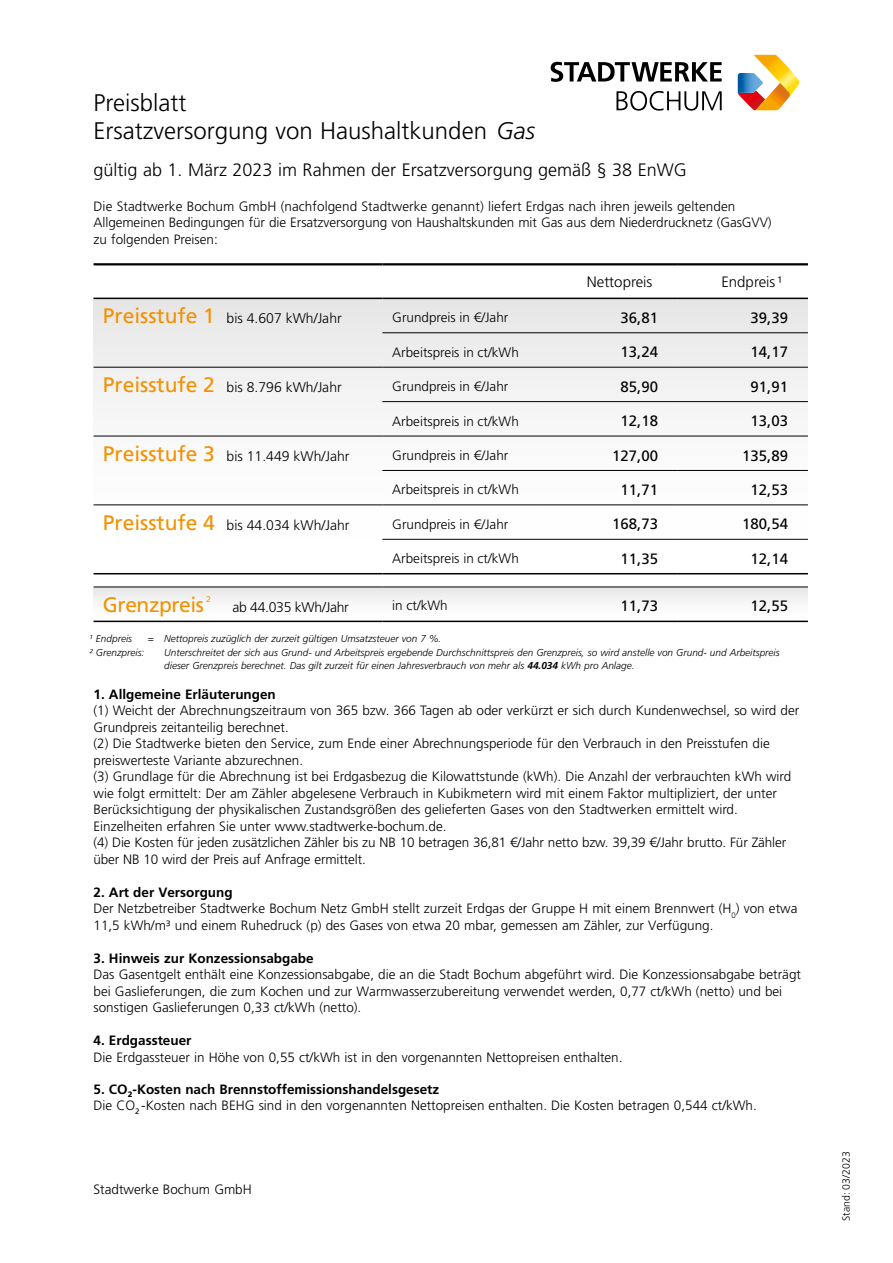
<style>
.page{position:relative;width:893px;height:1263px;background:#fff}
.page>*{position:absolute;margin:0;border:0;box-sizing:border-box;transform-origin:0 0}
.t1{font:300 24px/28.8px "Frutiger LT Std";color:#000}
.t2{font:21px "Frutiger LT Std";letter-spacing:-.02em;color:#f39100}
.t3{font:300 18px "Frutiger LT Std";color:#000}
.t4{font:15px "Frutiger LT Std";color:#000}
.t5{font:300 15px "Frutiger LT Std";color:#000}
.t6{font:300 13.95px "Frutiger LT Std";color:#000}
.t7{font:300 13.95px "Frutiger LT Std";letter-spacing:-.02em;color:#000}
.t8{font:300 13.5px/16.5px "Frutiger LT Std";color:#000}
.t9{font:700 13.5px "Frutiger LT Std";color:#000}
.t10{font:300 10.5px "Frutiger LT Std";color:#000}
.t11{font:italic 300 10.05px/13.5px "Frutiger LT Std";color:#000}
.s1{font-style:italic}
.s2{font-weight:400;font-size:21px;color:#f39100}
.s3{font-weight:700}
</style>
<div class="page">
<div style="left:94px;top:298px;width:714px;height:275px;background:linear-gradient(to bottom,#e9e7e7,#fff)"></div>
<svg style="left:94px;top:588px;width:714px;height:33px"></svg>
<svg style="left:738px;top:55px;width:62px;height:55px"></svg>
<svg style="left:616px;top:91px;width:106px;height:20px"></svg>
<svg style="left:551px;top:62px;width:171px;height:20px"></svg>
<hr style="left:382px;top:332px;width:157px;height:1px;background:#000">
<hr style="left:539px;top:332px;width:139px;height:1px;background:#000">
<hr style="left:678px;top:332px;width:130px;height:1px;background:#000">
<hr style="left:94px;top:367px;width:288px;height:1px;background:#000">
<hr style="left:382px;top:367px;width:157px;height:1px;background:#000">
<hr style="left:539px;top:367px;width:139px;height:1px;background:#000">
<hr style="left:678px;top:367px;width:130px;height:1px;background:#000">
<hr style="left:382px;top:401px;width:157px;height:1px;background:#000">
<hr style="left:539px;top:401px;width:139px;height:1px;background:#000">
<hr style="left:678px;top:401px;width:130px;height:1px;background:#000">
<hr style="left:94px;top:436px;width:288px;height:1px;background:#000">
<hr style="left:382px;top:436px;width:157px;height:1px;background:#000">
<hr style="left:539px;top:436px;width:139px;height:1px;background:#000">
<hr style="left:678px;top:436px;width:130px;height:1px;background:#000">
<hr style="left:382px;top:470px;width:157px;height:1px;background:#000">
<hr style="left:539px;top:470px;width:139px;height:1px;background:#000">
<hr style="left:678px;top:470px;width:130px;height:1px;background:#000">
<hr style="left:94px;top:504px;width:288px;height:1px;background:#000">
<hr style="left:382px;top:504px;width:157px;height:1px;background:#000">
<hr style="left:539px;top:504px;width:139px;height:1px;background:#000">
<hr style="left:678px;top:504px;width:130px;height:1px;background:#000">
<hr style="left:382px;top:539px;width:157px;height:1px;background:#000">
<hr style="left:539px;top:539px;width:139px;height:1px;background:#000">
<hr style="left:678px;top:539px;width:130px;height:1px;background:#000">
<hr style="left:94px;top:587px;width:288px;height:1px;background:#000">
<hr style="left:382px;top:587px;width:157px;height:1px;background:#000">
<hr style="left:539px;top:587px;width:139px;height:1px;background:#000">
<hr style="left:678px;top:587px;width:130px;height:1px;background:#000">
<hr style="left:94px;top:263px;width:288px;height:2px;background:#000">
<hr style="left:382px;top:263px;width:157px;height:2px;background:#000">
<hr style="left:539px;top:263px;width:139px;height:2px;background:#000">
<hr style="left:678px;top:263px;width:130px;height:2px;background:#000">
<hr style="left:94px;top:298px;width:288px;height:1px;background:#000">
<hr style="left:382px;top:298px;width:157px;height:1px;background:#000">
<hr style="left:539px;top:298px;width:139px;height:1px;background:#000">
<hr style="left:678px;top:298px;width:130px;height:1px;background:#000">
<hr style="left:94px;top:621px;width:288px;height:1px;background:#000">
<hr style="left:382px;top:621px;width:157px;height:1px;background:#000">
<hr style="left:539px;top:621px;width:139px;height:1px;background:#000">
<hr style="left:678px;top:621px;width:130px;height:1px;background:#000">
<hr style="left:94px;top:573px;width:288px;height:1px;background:#000">
<hr style="left:382px;top:573px;width:157px;height:1px;background:#000">
<hr style="left:539px;top:573px;width:139px;height:1px;background:#000">
<hr style="left:678px;top:573px;width:130px;height:1px;background:#000">
<h1 class="t1" style="left:94px;top:88px;width:443px">Preisblatt<br>Ersatzversorgung von Haushaltkunden <span class="s1">Gas</span></h1>
<h3 class="t3" style="left:94px;top:160px;width:595px">gültig ab 1. März 2023 im Rahmen der Ersatzversorgung gemäß § 38 EnWG</h3>
<p class="t8" style="left:94px;top:198px;width:680px">Die Stadtwerke Bochum GmbH (nachfolgend Stadtwerke genannt) liefert Erdgas nach ihren jeweils geltenden<br>Allgemeinen Bedingungen für die Ersatzversorgung von Haushaltskunden mit Gas aus dem Niederdrucknetz (GasGVV) zu folgenden Preisen:</p>
<p class="t5" style="left:587px;top:273px;width:67px">Nettopreis</p>
<p class="t5" style="left:721px;top:273px;width:63px">Endpreis¹</p>
<p class="t6" style="left:103px;top:311px;width:240px"><span class="s2">Preisstufe 1</span> bis 4.607 kWh/Jahr</p>
<p class="t8" style="left:392px;top:310px;width:118px">Grundpreis in €/Jahr</p>
<p class="t4" style="left:620px;top:309px;width:39px">36,81</p>
<p class="t4" style="left:750px;top:309px;width:39px">39,39</p>
<p class="t8" style="left:392px;top:344px;width:128px">Arbeitspreis in ct/kWh</p>
<p class="t4" style="left:620px;top:343px;width:39px">13,24</p>
<p class="t4" style="left:750px;top:343px;width:39px">14,17</p>
<p class="t6" style="left:103px;top:380px;width:240px"><span class="s2">Preisstufe 2</span> bis 8.796 kWh/Jahr</p>
<p class="t8" style="left:392px;top:378px;width:118px">Grundpreis in €/Jahr</p>
<p class="t4" style="left:620px;top:378px;width:39px">85,90</p>
<p class="t4" style="left:750px;top:378px;width:39px">91,91</p>
<p class="t8" style="left:392px;top:413px;width:128px">Arbeitspreis in ct/kWh</p>
<p class="t4" style="left:620px;top:412px;width:39px">12,18</p>
<p class="t4" style="left:750px;top:412px;width:39px">13,03</p>
<p class="t6" style="left:103px;top:448px;width:248px"><span class="s2">Preisstufe 3</span> bis 11.449 kWh/Jahr</p>
<p class="t8" style="left:392px;top:447px;width:118px">Grundpreis in €/Jahr</p>
<p class="t4" style="left:612px;top:447px;width:47px">127,00</p>
<p class="t4" style="left:742px;top:447px;width:47px">135,89</p>
<p class="t8" style="left:392px;top:482px;width:128px">Arbeitspreis in ct/kWh</p>
<p class="t4" style="left:620px;top:481px;width:39px">11,71</p>
<p class="t4" style="left:750px;top:481px;width:39px">12,53</p>
<p class="t6" style="left:103px;top:517px;width:248px"><span class="s2">Preisstufe 4</span> bis 44.034 kWh/Jahr</p>
<p class="t8" style="left:392px;top:516px;width:118px">Grundpreis in €/Jahr</p>
<p class="t4" style="left:612px;top:515px;width:47px">168,73</p>
<p class="t4" style="left:742px;top:515px;width:47px">180,54</p>
<p class="t8" style="left:392px;top:551px;width:128px">Arbeitspreis in ct/kWh</p>
<p class="t4" style="left:620px;top:550px;width:39px">11,35</p>
<p class="t4" style="left:750px;top:550px;width:39px">12,14</p>
<h2 class="t2" style="left:103px;top:592px;width:110px">Grenzpreis<sup>²</sup></h2>
<p class="t7" style="left:232px;top:599px;width:118px">ab 44.035 kWh/Jahr</p>
<p class="t8" style="left:392px;top:597px;width:57px">in ct/kWh</p>
<p class="t4" style="left:620px;top:597px;width:39px">11,73</p>
<p class="t4" style="left:750px;top:597px;width:39px">12,55</p>
<p class="t11" style="left:89px;top:632px;width:44px">¹ Endpreis</p>
<p class="t11" style="left:148px;top:632px;width:295px">= Nettopreis zuzüglich der zurzeit gültigen Umsatzsteuer von 7 %.</p>
<p class="t11" style="left:89px;top:645px;width:57px">² Grenzpreis:</p>
<p class="t11" style="left:164px;top:645px;width:617px">Unterschreitet der sich aus Grund- und Arbeitspreis ergebende Durchschnittspreis den Grenzpreis, so wird anstelle von Grund- und Arbeitspreis dieser Grenzpreis berechnet. Das gilt zurzeit für einen Jahresverbrauch von mehr als <span class="s3">44.034</span> kWh pro Anlage.</p>
<p class="t9" style="left:94px;top:686px;width:184px">1. Allgemeine Erläuterungen</p>
<p class="t8" style="left:94px;top:703px;width:707px">(1) Weicht der Abrechnungszeitraum von 365 bzw. 366 Tagen ab oder verkürzt er sich durch Kundenwechsel, so wird der Grundpreis zeitanteilig berechnet.<br>(2) Die Stadtwerke bieten den Service, zum Ende einer Abrechnungsperiode für den Verbrauch in den Preisstufen die preiswerteste Variante abzurechnen.<br>(3) Grundlage für die Abrechnung ist bei Erdgasbezug die Kilowattstunde (kWh). Die Anzahl der verbrauchten kWh wird wie folgt ermittelt: Der am Zähler abgelesene Verbrauch in Kubikmetern wird mit einem Faktor multipliziert, der unter Berücksichtigung der physikalischen Zustandsgrößen des gelieferten Gases von den Stadtwerken ermittelt wird.<br>Einzelheiten erfahren Sie unter www.stadtwerke-bochum.de.<br>(4) Die Kosten für jeden zusätzlichen Zähler bis zu NB 10 betragen 36,81 €/Jahr netto bzw. 39,39 €/Jahr brutto. Für Zähler über NB 10 wird der Preis auf Anfrage ermittelt.</p>
<p class="t8" style="left:94px;top:884px;width:705px"><span class="s3">2. Art der Versorgung<br></span>Der Netzbetreiber Stadtwerke Bochum Netz GmbH stellt zurzeit Erdgas der Gruppe H mit einem Brennwert (H<sub>0</sub>) von etwa<br>11,5 kWh/m³ und einem Ruhedruck (p) des Gases von etwa 20 mbar, gemessen am Zähler, zur Verfügung.</p>
<p class="t9" style="left:94px;top:950px;width:222px">3. Hinweis zur Konzessionsabgabe</p>
<p class="t8" style="left:94px;top:967px;width:709px">Das Gasentgelt enthält eine Konzessionsabgabe, die an die Stadt Bochum abgeführt wird. Die Konzessionsabgabe beträgt bei Gaslieferungen, die zum Kochen und zur Warmwasserzubereitung verwendet werden, 0,77 ct/kWh (netto) und bei sonstigen Gaslieferungen 0,33 ct/kWh (netto).</p>
<p class="t9" style="left:94px;top:1033px;width:99px">4. Erdgassteuer</p>
<p class="t8" style="left:94px;top:1049px;width:530px">Die Erdgassteuer in Höhe von 0,55 ct/kWh ist in den vorgenannten Nettopreisen enthalten.</p>
<p class="t8" style="left:94px;top:1081px;width:665px"><span class="s3">5. CO</span><sub>2</sub><span class="s3">-Kosten nach Brennstoffemissionshandelsgesetz<br></span>Die CO<sub>2</sub> -Kosten nach BEHG sind in den vorgenannten Nettopreisen enthalten. Die Kosten betragen 0,544 ct/kWh.</p>
<p class="t8" style="left:94px;top:1181px;width:160px">Stadtwerke Bochum GmbH</p>
<p class="t10" style="left:840px;top:1221px;width:71px;rotate:-90deg">Stand: 03/2023</p>
</div>
